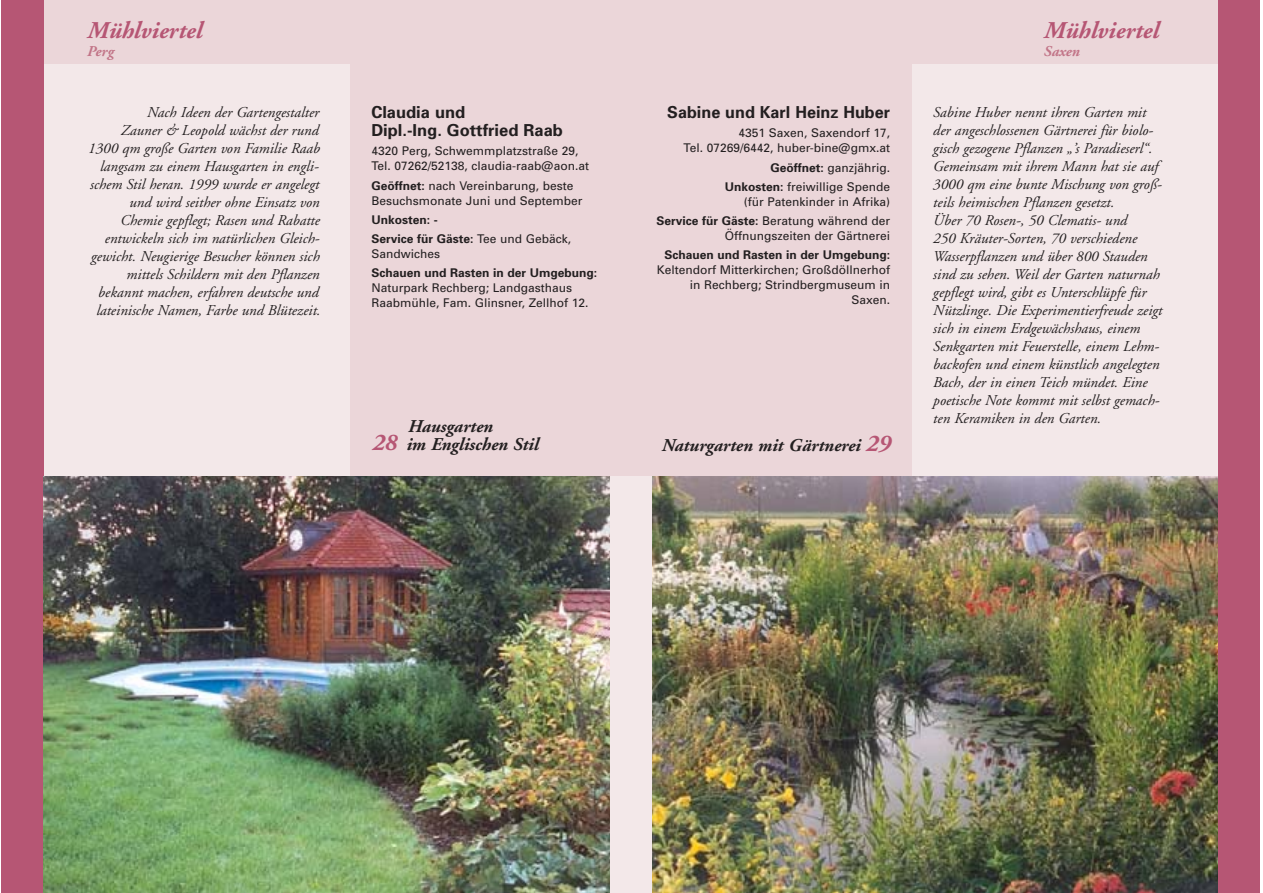
<style>
.page{position:relative;width:1263px;height:893px;background:#fff}
.page>*{position:absolute;margin:0;border:0;box-sizing:border-box;transform-origin:0 0}
.t1{font:italic 700 24px "Adobe Garamond";color:#b65674}
.t2{font:italic 700 18px/18px "Adobe Garamond";color:#231f20;text-align:center}
.t3{font:700 16.5px/18px "Univers";color:#231f20}
.t4{font:italic 15px/18px "Adobe Garamond";color:#231f20;text-align:right}
.t5{font:italic 700 15px "Adobe Garamond";color:#c27588}
.t6{font:12px/15px "Univers";color:#231f20;text-align:right}
.t7{font:700 12px/19.2px "Univers";color:#231f20}
.s1{font-weight:700}
.s2{font-weight:400}
.s3{font-size:24px;color:#b65674}
</style>
<div class="page">
<div style="left:1px;top:0;width:43px;height:892px;background:#b65674"></div>
<div style="left:1218px;top:0;width:42px;height:892px;background:#b65674"></div>
<div style="left:44px;top:0;width:1174px;height:892px;background:#f3e8e9"></div>
<div style="left:350px;top:0;width:561px;height:476px;background:#ebd6d9"></div>
<div style="left:44px;top:0;width:1174px;height:64px;background:#ebd6d9"></div>
<img style="left:44px;top:476px;width:565px;height:416px">
<img style="left:652px;top:476px;width:566px;height:416px">
<h1 class="t1" style="left:86px;top:21px;width:116px">Mühlviertel</h1>
<p class="t5" style="left:86px;top:46px;width:28px">Perg</p>
<h1 class="t1" style="left:1043px;top:21px;width:116px">Mühlviertel</h1>
<p class="t5" style="left:1043px;top:46px;width:38px">Saxen</p>
<p class="t3" style="left:371px;top:105px;width:193px">Claudia und<br>Dipl.-Ing. Gottfried Raab</p>
<p class="t6" style="left:371px;top:145px;width:219px;text-align:left">4320 Perg, Schwemmplatzstraße 29,<br>Tel. 07262/52138, claudia-raab@aon.at</p>
<p class="t6" style="left:371px;top:179px;width:212px;text-align:left"><span class="s1">Geöffnet:</span> nach Vereinbarung, beste<br>Besuchsmonate Juni und September</p>
<p class="t7" style="left:371px;top:211px;width:201px">Unkosten: -<br>Service für Gäste: <span class="s2">Tee und Gebäck,</span></p>
<p class="t6" style="left:371px;top:247px;width:70px">Sandwiches</p>
<p class="t7" style="left:371px;top:264px;width:227px">Schauen und Rasten in der Umgebung:</p>
<p class="t6" style="left:371px;top:282px;width:219px;text-align:left">Naturpark Rechberg; Landgasthaus<br>Raabmühle, Fam. Glinsner, Zellhof 12.</p>
<p class="t3" style="left:667px;top:105px;width:224px">Sabine und Karl Heinz Huber</p>
<p class="t6" style="left:684px;top:127px;width:208px">4351 Saxen, Saxendorf 17,<br>Tel. 07269/6442, huber-bine@gmx.at</p>
<p class="t6" style="left:725px;top:159px;width:167px;line-height:19.2px"><span class="s1">Geöffnet:</span> ganzjährig.<br><span class="s1">Unkosten:</span> freiwillige Spende</p>
<p class="t6" style="left:656px;top:193px;width:235px;line-height:19.2px">(für Patenkinder in Afrika)<br><span class="s1">Service für Gäste:</span> Beratung während der</p>
<p class="t6" style="left:725px;top:229px;width:167px">Öffnungszeiten der Gärtnerei</p>
<p class="t7" style="left:664px;top:246px;width:227px">Schauen und Rasten in der Umgebung:</p>
<p class="t6" style="left:657px;top:264px;width:235px">Keltendorf Mitterkirchen; Großdöllnerhof in Rechberg; Strindbergmuseum in<br>Saxen.</p>
<p class="t4" style="left:88px;top:105px;width:234px">Nach Ideen der Gartengestalter<br>Zauner &amp; Leopold wächst der rund<br>1300 qm große Garten von Familie Raab langsam zu einem Hausgarten in engli&shy;schem Stil heran. 1999 wurde er angelegt und wird seither ohne Einsatz von Chemie gepflegt; Rasen und Rabatte entwickeln sich im natürlichen Gleich&shy;gewicht. Neugierige Besucher können sich mittels Schildern mit den Pflanzen bekannt machen, erfahren deutsche und lateinische Namen, Farbe und Blütezeit.</p>
<p class="t4" style="left:933px;top:105px;width:231px;text-align:left">Sabine Huber nennt ihren Garten mit der angeschlossenen Gärtnerei für biolo&shy;gisch gezogene Pflanzen „’s Paradieserl“.<br>Gemeinsam mit ihrem Mann hat sie auf 3000 qm eine bunte Mischung von groß&shy;teils heimischen Pflanzen gesetzt.<br>Über 70 Rosen-, 50 Clematis- und<br>250 Kräuter-Sorten, 70 verschiedene Wasserpflanzen und über 800 Stauden sind zu sehen. Weil der Garten naturnah gepflegt wird, gibt es Unterschlüpfe für Nützlinge. Die Experimentierfreude zeigt sich in einem Erdgewächshaus, einem Senkgarten mit Feuerstelle, einem Lehm&shy;backofen und einem künstlich angelegten Bach, der in einen Teich mündet. Eine poetische Note kommt mit selbst gemach&shy;ten Keramiken in den Garten.</p>
<p class="t2" style="left:371px;top:419px;width:168px">Hausgarten<br><span class="s3">28</span> im Englischen Stil</p>
<p class="t2" style="left:661px;top:438px;width:230px">Naturgarten mit Gärtnerei <span class="s3">29</span></p>
</div>
